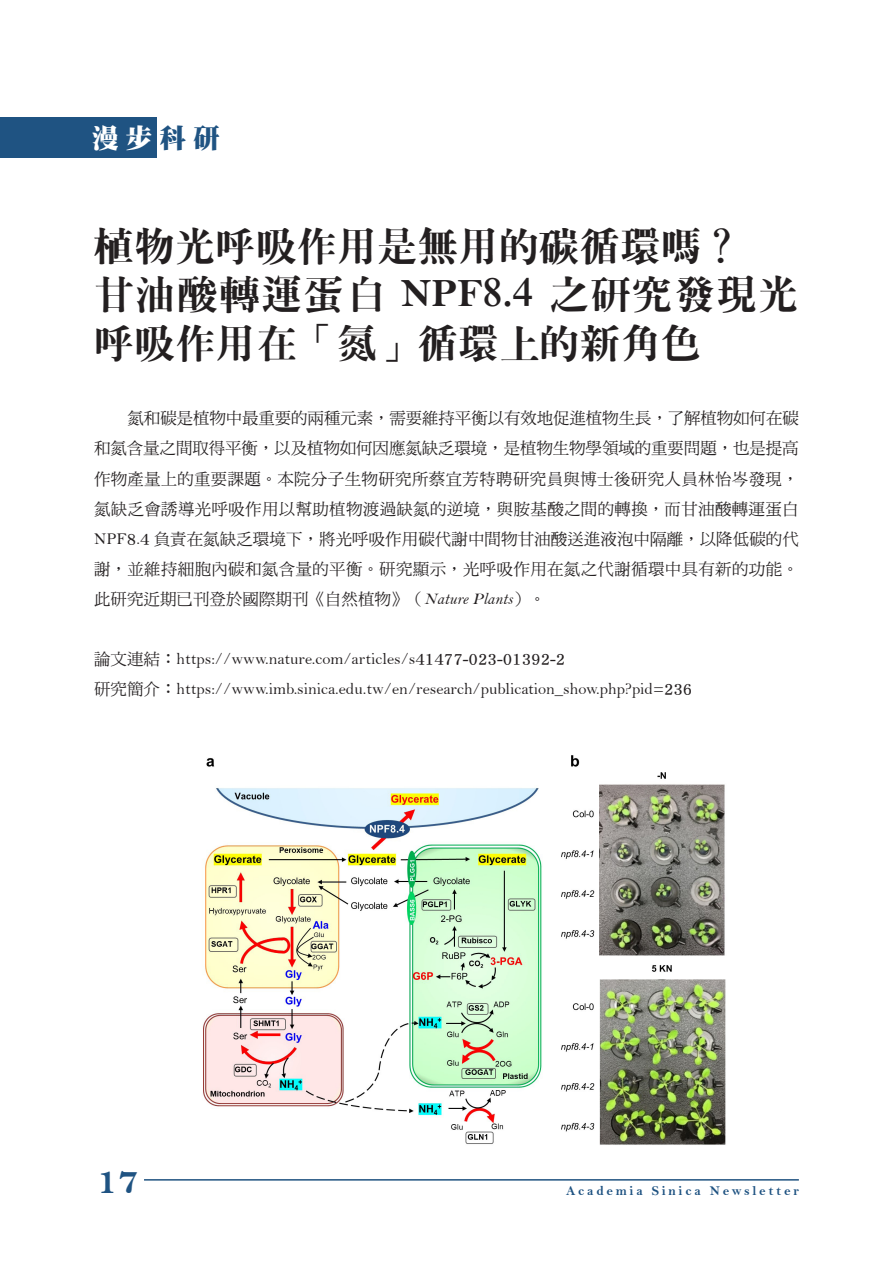
<style>
.page{position:relative;width:893px;height:1263px;background:#fff}
.page>*{position:absolute;margin:0;border:0;box-sizing:border-box;transform-origin:0 0}
.t1{font:40.5px/48.6px "DF Ming XB WIN BF";letter-spacing:.035em;color:#231f20}
.t2{font:40.5px "DF Ming XB WIN BF";color:#231f20}
.t3{font:40.5px "Bell MT Bold";color:#1f5382}
.t4{font:27px "DF Ming W12 WIN BF";color:#fff}
.t5{font:16.5px/30px "DF Ming Md HKP BF";letter-spacing:.02em;color:#231f20;text-align:justify}
.t6{font:16.5px "Bell";color:#231f20}
.t7{font:13.5px "Bell MT Bold";letter-spacing:.2em;color:#1f5382}
.s1{color:#1f5382}
.s2{font-family:"Bell MT Bold"}
.s3{font-family:"DF Ming Md HKP BF"}
.s4{font-family:"Bell"}
.s5{font-family:"Bell MT Italic"}
</style>
<div class="page">
<hr style="left:144px;top:1179px;width:655px;height:1px;background:#205381">
<div style="left:0;top:117px;width:156px;height:41px;background:#1f5382"></div>
<img style="left:203px;top:755px;width:523px;height:390px">
<p class="t4" style="left:92px;top:124px;width:130px">漫步<span class="s1">科研</span></p>
<p class="t2" style="left:94px;top:225px;width:650px">植物光呼吸作用是無用的碳循環嗎？</p>
<p class="t1" style="left:94px;top:270px;width:706px">甘油酸轉運蛋白 <span class="s2">NPF</span>8<span class="s2">.</span>4 之研究發現光呼吸作用在<span class="s3">「</span>氮<span class="s3">」</span>循環上的新角色</p>
<p class="t5" style="left:94px;top:403px;width:706px;text-indent:33px">氮和碳是植物中最重要的兩種元素，需要維持平衡以有效地促進植物生長，了解植物如何在碳和氮含量之間取得平衡，以及植物如何因應氮缺乏環境，是植物生物學領域的重要問題，也是提高作物產量上的重要課題。本院分子生物研究所蔡宜芳特聘研究員與博士後研究人員林怡岑發現，氮缺乏會誘導光呼吸作用以幫助植物渡過缺氮的逆境，與胺基酸之間的轉換，而甘油酸轉運蛋白<span class="s4">NPF</span>8<span class="s4">.</span>4 負責在氮缺乏環境下，將光呼吸作用碳代謝中間物甘油酸送進液泡中隔離，以降低碳的代謝，並維持細胞內碳和氮含量的平衡。研究顯示，光呼吸作用在氮之代謝循環中具有新的功能。此研究近期已刊登於國際期刊《自然植物》（<span class="s5">Nature Plants</span>）。</p>
<p class="t6" style="left:94px;top:648px;width:473px"><span class="s3">論文連結：</span>https://www.nature.com/articles/s<span class="s3">41477</span>-<span class="s3">023</span>-<span class="s3">01392</span>-<span class="s3">2</span></p>
<p class="t6" style="left:94px;top:678px;width:600px"><span class="s3">研究簡介：</span>https://www.imb.sinica.edu.tw/en/research/publication_show.php?pid=<span class="s3">236</span></p>
<h1 class="t3" style="left:96px;top:1155px;width:45px">17</h1>
<p class="t7" style="left:566px;top:1182px;width:234px">Academia Sinica Newsletter</p>
</div>
